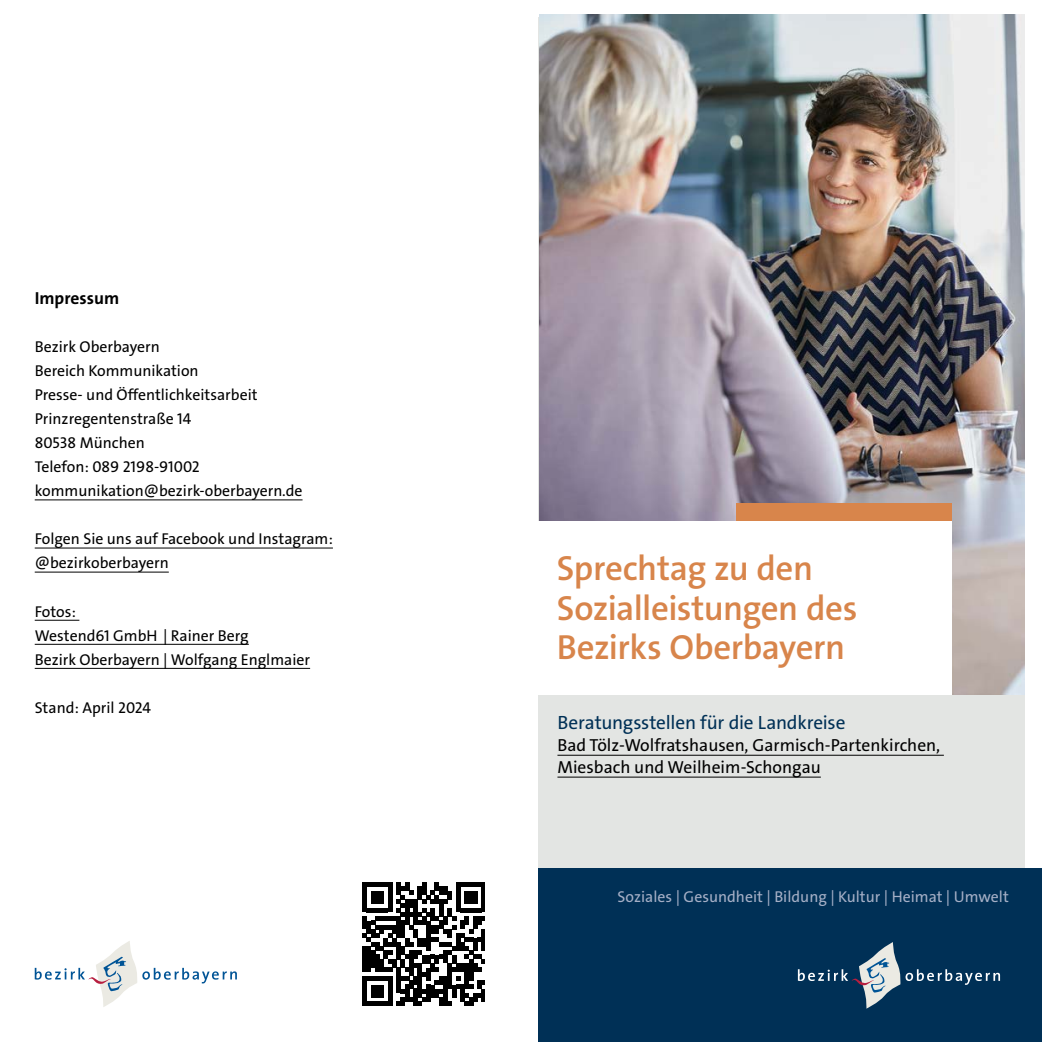
<style>
.page{position:relative;width:1042px;height:1042px;background:#fff}
.page>*{position:absolute;margin:0;border:0;box-sizing:border-box;transform-origin:0 0}
.t1{font:35px/39.4px "The Sans LP6 Se Bld";letter-spacing:-.015em;color:#d8854b}
.t2{font:19.25px "The Sans LP5 Plain";letter-spacing:-.01em;color:#003056}
.t3{font:17.5px/21.9px "The Sans LP5 Plain";color:#000}
.H2-Impressum-Überschrift{font:17.5px "The Sans LP7 Bld";color:#000}
.p_-_Impressum{font:15.75px/24.2px "The Sans LP5 Plain";color:#000}
.t4{font:15.75px "The Sans LP5 Plain";color:#a5afc6}
</style>
<div class="page">
<div style="left:538px;top:17px;width:486px;height:1004px;background:#e3e5e3"></div>
<img style="left:539px;top:15px;width:485px;height:679px">
<div style="left:538px;top:868px;width:504px;height:174px;background:#003056"></div>
<div style="left:521px;top:521px;width:430px;height:173px;background:#fff"></div>
<div style="left:736px;top:503px;width:216px;height:18px;background:#d8854b"></div>
<svg style="left:798px;top:942px;width:202px;height:66px"></svg>
<svg style="left:35px;top:941px;width:202px;height:66px"></svg>
<svg style="left:362px;top:882px;width:123px;height:124px"></svg>
<hr style="left:35px;top:499px;width:267px;height:1px;background:#000">
<hr style="left:35px;top:548px;width:298px;height:1px;background:#000">
<hr style="left:35px;top:572px;width:134px;height:1px;background:#000">
<hr style="left:35px;top:620px;width:44px;height:1px;background:#000">
<hr style="left:35px;top:644px;width:214px;height:1px;background:#000">
<hr style="left:35px;top:668px;width:275px;height:1px;background:#000">
<hr style="left:557px;top:755px;width:387px;height:1px;background:#000">
<hr style="left:557px;top:777px;width:264px;height:1px;background:#000">
<h2 class="H2-Impressum-Überschrift" style="left:35px;top:286px;width:86px">Impressum</h2>
<p class="p_-_Impressum" style="left:35px;top:334px;width:269px">Bezirk Oberbayern<br>Bereich Kommunikation<br>Presse- und Öffentlichkeitsarbeit<br>Prinzregentenstraße 14<br>80538 München<br>Telefon: 089 2198-91002 kommunikation@bezirk-oberbayern.de</p>
<p class="p_-_Impressum" style="left:35px;top:527px;width:300px">Folgen Sie uns auf Facebook und Instagram: @bezirkoberbayern</p>
<p class="p_-_Impressum" style="left:35px;top:599px;width:277px">Fotos:<br>Westend61 GmbH | Rainer Berg<br>Bezirk Oberbayern | Wolfgang Englmaier</p>
<p class="p_-_Impressum" style="left:35px;top:695px;width:118px">Stand: April 2024</p>
<h1 class="t1" style="left:557px;top:549px;width:302px">Sprechtag zu den<br>Sozialleistungen des<br>Bezirks Oberbayern</h1>
<h1 class="t2" style="left:557px;top:710px;width:289px">Beratungsstellen für die Landkreise</h1>
<h1 class="t3" style="left:557px;top:734px;width:384px">Bad Tölz-Wolfratshausen, Garmisch-Partenkirchen,<br>Miesbach und Weilheim-Schongau</h1>
<p class="t4" style="left:617px;top:886px;width:393px">Soziales | Gesundheit | Bildung | Kultur | Heimat | Umwelt</p>
</div>
